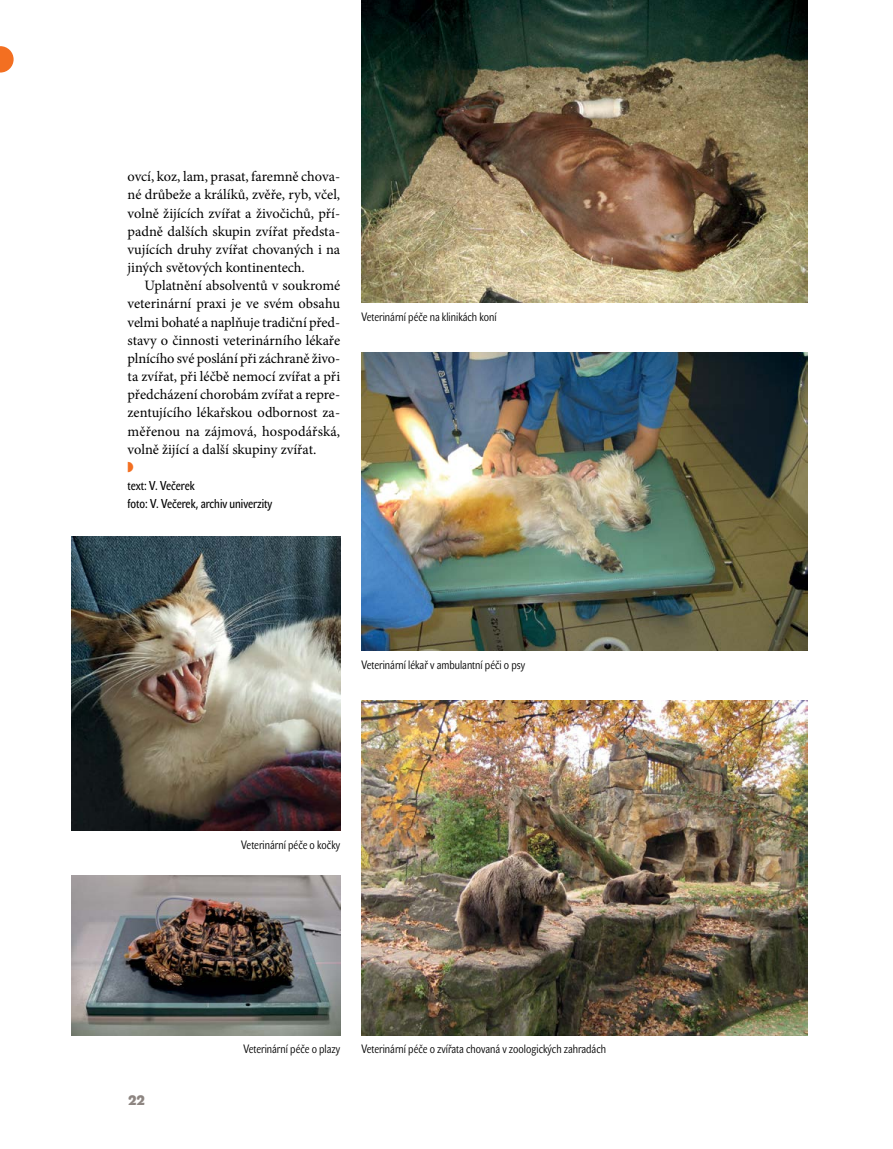
<style>
.page{position:relative;width:893px;height:1149px;background:#fff}
.page>*{position:absolute;margin:0;border:0;box-sizing:border-box;transform-origin:0 0}
.t1{font:14.4px/18.1px "Minion Pro";color:#000;text-align:justify}
.t2{font:700 13.5px "John Sans Heavy Pro";color:#8d8581}
.t3{font:12.75px/18.1px "John Sans Cond Text Pro";color:#000}
.t4{font:12px "John Sans Cond Lite Pro";color:#000}
</style>
<div class="page">
<svg style="left:0;top:46px;width:14px;height:26px"></svg>
<img style="left:361px;top:0;width:447px;height:302px">
<img style="left:361px;top:352px;width:447px;height:298px">
<img style="left:72px;top:536px;width:268px;height:294px">
<img style="left:72px;top:875px;width:268px;height:160px">
<img style="left:361px;top:700px;width:447px;height:335px">
<p class="t1" style="left:128px;top:167px;width:214px">ovcí, koz, lam, prasat, faremně chova&shy;né drůbeže a králíků, zvěře, ryb, včel, volně žijících zvířat a živočichů, pří&shy;padně dalších skupin zvířat předsta&shy;vujících druhy zvířat chovaných i na jiných světových kontinentech.</p>
<p class="t1" style="left:128px;top:276px;width:214px;text-indent:17px">Uplatnění absolventů v soukromé veterinární praxi je ve svém obsahu velmi bohaté a naplňuje tradiční před&shy;stavy o činnosti veterinárního lékaře plnícího své poslání při záchraně živo&shy;ta zvířat, při léčbě nemocí zvířat a při předcházení chorobám zvířat a repre&shy;zentujícího lékařskou odbornost za&shy;měřenou na zájmová, hospodářská, volně žijící a další skupiny zvířat.</p>
<p class="t3" style="left:128px;top:476px;width:146px">text: V. Večerek<br>foto: V. Večerek, archiv univerzity</p>
<p class="t4" style="left:361px;top:309px;width:137px">Veterinární péče na klinikách koní</p>
<p class="t4" style="left:361px;top:657px;width:165px">Veterinární lékař v ambulantní péči o psy</p>
<p class="t4" style="left:241px;top:837px;width:100px">Veterinární péče o kočky</p>
<p class="t2" style="left:128px;top:1092px;width:18px">22</p>
<p class="t4" style="left:243px;top:1041px;width:98px">Veterinární péče o plazy</p>
<p class="t4" style="left:361px;top:1041px;width:246px">Veterinární péče o zvířata chovaná v zoologických zahradách</p>
</div>
